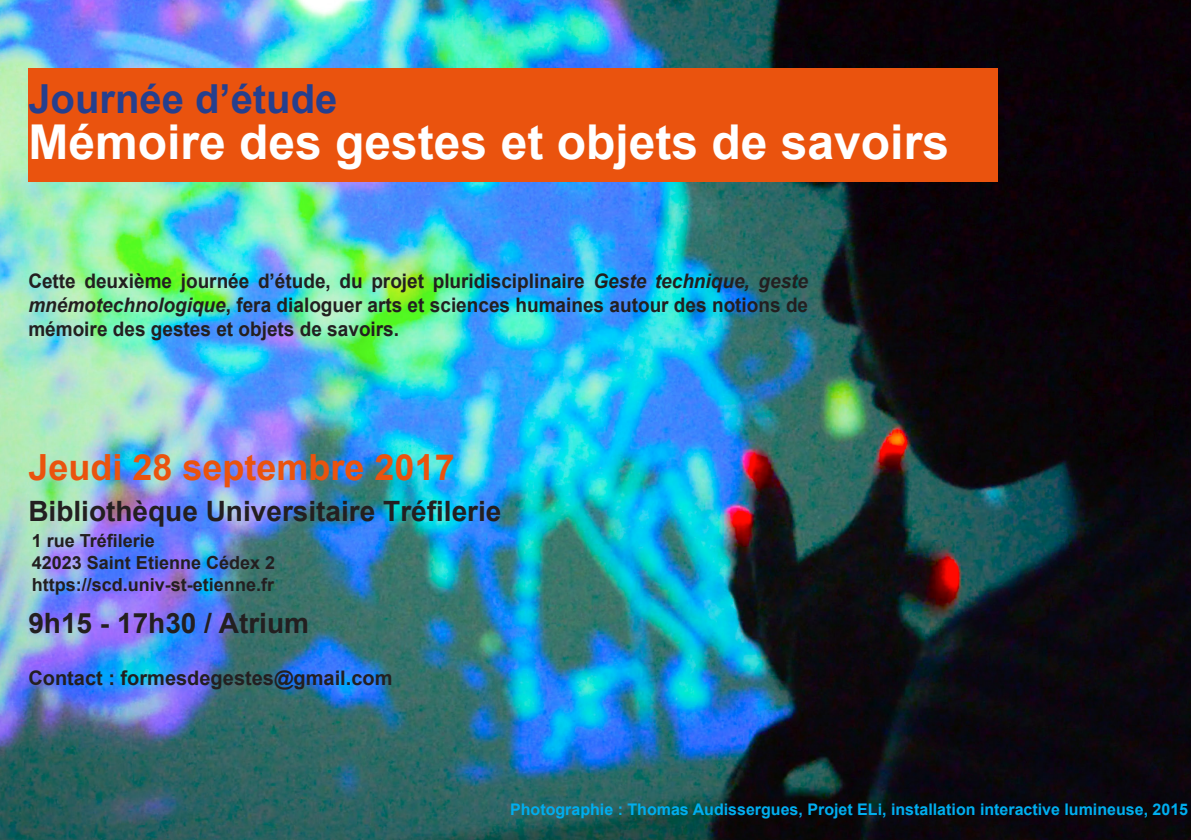
<style>
.page{position:relative;width:1191px;height:840px;background:#fff}
.page>*{position:absolute;margin:0;border:0;box-sizing:border-box;transform-origin:0 0}
.t1{font:700 48px "Arial";color:#fff}
.t2{font:700 40px "Arial";color:#253f8e}
.t3{font:700 36px "Arial";color:#ea530e}
.t4{font:700 28px "Arial";color:#231f20}
.t5{font:700 20px/24px "Arial";color:#231f20;text-align:justify;scale:.95 1}
.t6{font:700 20px "Arial";color:#231f20}
.t7{font:700 18px/21.6px "Arial";color:#231f20}
.t8{font:700 16px "Arial";color:#00aeef}
.s1{font-style:italic}
</style>
<div class="page">
<img style="left:0;top:0;width:1191px;height:839px">
<div style="left:28px;top:68px;width:970px;height:113px;background:#ea530e"></div>
<p class="t2" style="left:28px;top:72px;width:310px">Journée d’étude</p>
<p class="t1" style="left:28px;top:110px;width:922px">Mémoire des gestes et objets de savoirs</p>
<p class="t5" style="left:28px;top:270px;width:822px">Cette deuxième journée d’étude, du projet pluridisciplinaire <span class="s1">Geste technique, geste mnémotechnologique</span>, fera dialoguer arts et sciences humaines autour des notions de mémoire des gestes et objets de savoirs.</p>
<p class="t3" style="left:28px;top:443px;width:428px">Jeudi 28 septembre 2017</p>
<p class="t4" style="left:28px;top:492px;width:475px">Bibliothèque Universitaire Tréfilerie</p>
<p class="t7" style="left:32px;top:530px;width:125px">1 rue Tréfilerie</p>
<p class="t7" style="left:32px;top:552px;width:245px">42023 Saint Etienne Cédex 2 https://scd.univ-st-etienne.fr</p>
<p class="t4" style="left:28px;top:604px;width:282px">9h15 - 17h30 / Atrium</p>
<p class="t6" style="left:28px;top:664px;width:366px">Contact : formesdegestes@gmail.com</p>
<p class="t8" style="left:510px;top:798px;width:679px">Photographie : Thomas Audissergues, Projet ELi, installation interactive lumineuse, 2015</p>
</div>
